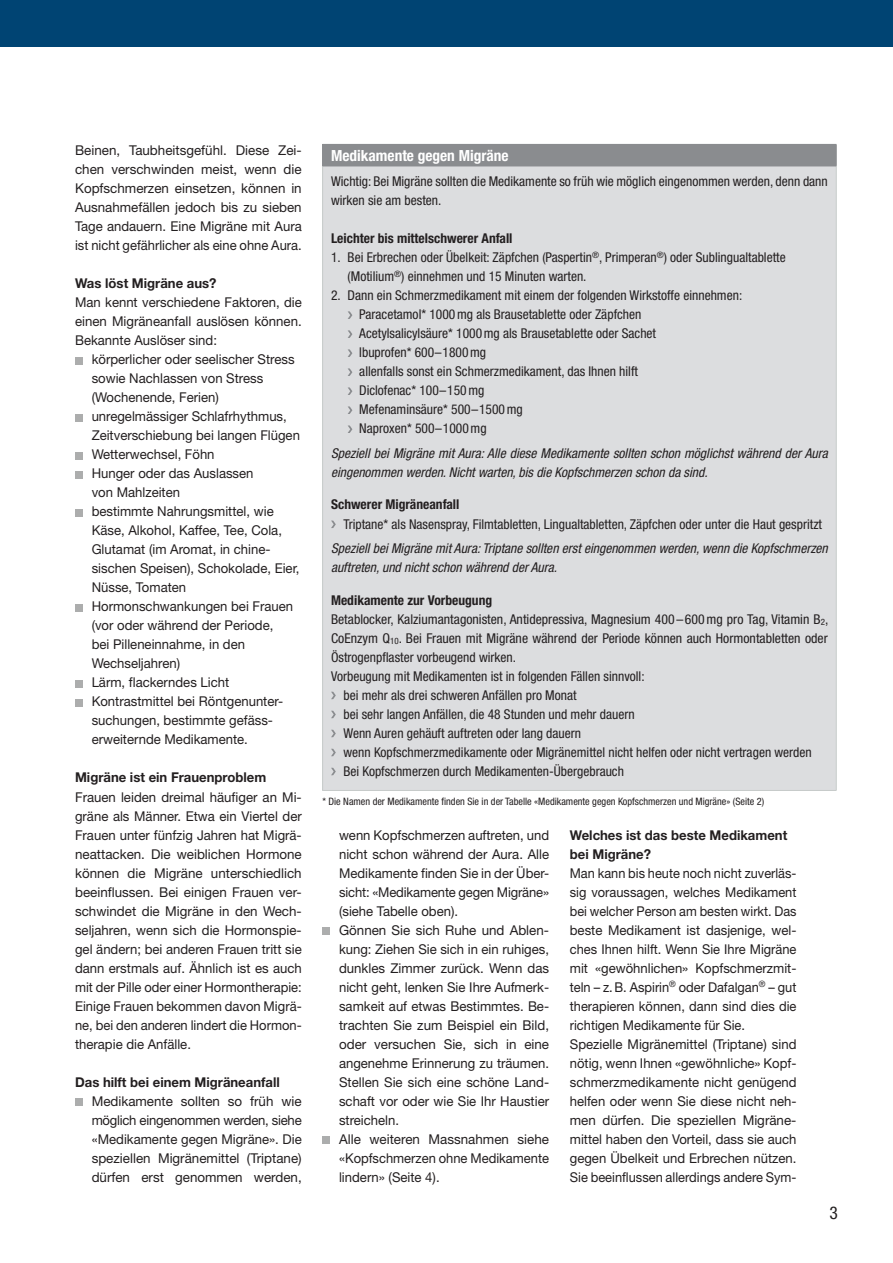
<style>
.page{position:relative;width:893px;height:1263px;background:#fff}
.page>*{position:absolute;margin:0;border:0;box-sizing:border-box;transform-origin:0 0}
.t1{font:condensed 17.55px "Helvetica Neue LT Std";color:#231f20}
.t2{font:700 condensed 15.3px "Helvetica Neue LT Std";color:#fff}
.t3{font:13.5px/19px "Helvetica Neue LT Std";color:#231f20;text-align:justify}
.t4{font:condensed 13.5px/19px "Helvetica Neue LT Std";color:#231f20}
.t5{font:13.5px/19px "Helvetica Neue LT Std";color:#231f20;scale:.94 1}
.t6{font:italic condensed 13.5px/19px "Helvetica Neue";color:#231f20}
.t7{font:700 13.5px/19px "Helvetica Neue LT Std";color:#231f20}
.t8{font:700 condensed 13.5px "Helvetica Neue LT Std";color:#231f20}
.t9{font:condensed 10.2px "Helvetica Neue LT Std";color:#231f20}
</style>
<div class="page">
<div style="left:75px;top:357px;width:7px;height:7px;background:#acadad"></div>
<div style="left:75px;top:414px;width:7px;height:7px;background:#acadad"></div>
<div style="left:75px;top:452px;width:7px;height:7px;background:#acadad"></div>
<div style="left:75px;top:471px;width:7px;height:7px;background:#acadad"></div>
<div style="left:75px;top:509px;width:7px;height:7px;background:#acadad"></div>
<div style="left:75px;top:604px;width:7px;height:7px;background:#acadad"></div>
<div style="left:75px;top:680px;width:7px;height:7px;background:#acadad"></div>
<div style="left:75px;top:699px;width:7px;height:7px;background:#acadad"></div>
<div style="left:75px;top:1098px;width:7px;height:8px;background:#acadad"></div>
<div style="left:322px;top:927px;width:8px;height:7px;background:#acadad"></div>
<div style="left:322px;top:1136px;width:8px;height:8px;background:#acadad"></div>
<div style="left:323px;top:144px;width:513px;height:22px;background:#8a8c8f"></div>
<div style="left:323px;top:166px;width:513px;height:624px;background:#dcdddf"></div>
<hr style="left:322px;top:166px;width:1px;height:624px;background:#c7cbca">
<hr style="left:836px;top:166px;width:1px;height:624px;background:#c7cbca">
<hr style="left:322px;top:144px;width:514px;height:1px;background:#8a8c8f">
<svg style="left:322px;top:145px;width:1px;height:21px"></svg>
<svg style="left:836px;top:145px;width:1px;height:21px"></svg>
<hr style="left:322px;top:166px;width:514px;height:1px;background:#8a8c8f">
<hr style="left:322px;top:790px;width:514px;height:1px;background:#c7cbca">
<svg style="left:348px;top:311px;width:4px;height:8px"></svg>
<svg style="left:348px;top:330px;width:4px;height:8px"></svg>
<svg style="left:348px;top:349px;width:4px;height:8px"></svg>
<svg style="left:348px;top:368px;width:4px;height:8px"></svg>
<svg style="left:348px;top:387px;width:4px;height:8px"></svg>
<svg style="left:348px;top:406px;width:4px;height:8px"></svg>
<svg style="left:348px;top:425px;width:4px;height:8px"></svg>
<svg style="left:331px;top:521px;width:5px;height:7px"></svg>
<svg style="left:331px;top:692px;width:5px;height:7px"></svg>
<svg style="left:331px;top:711px;width:5px;height:7px"></svg>
<svg style="left:331px;top:730px;width:5px;height:7px"></svg>
<svg style="left:331px;top:749px;width:5px;height:7px"></svg>
<svg style="left:331px;top:768px;width:5px;height:7px"></svg>
<div style="left:0;top:0;width:893px;height:47px;background:#004473"></div>
<p class="t3" style="left:75px;top:140px;width:228px">Beinen, Taubheitsgefühl. Diese Zei&shy;chen verschwinden meist, wenn die Kopfschmerzen einsetzen, können in Ausnahmefällen jedoch bis zu sieben Tage andauern. Eine Migräne mit Aura ist nicht gefährlicher als eine ohne Aura.</p>
<p class="t7" style="left:75px;top:273px;width:143px">Was löst Migräne aus?</p>
<p class="t3" style="left:75px;top:293px;width:228px">Man kennt verschiedene Faktoren, die einen Migräneanfall auslösen können.<br>Bekannte Auslöser sind:</p>
<p class="t3" style="left:92px;top:350px;width:210px;text-align:left">körperlicher oder seelischer Stress sowie Nachlassen von Stress (Wochenende, Ferien) unregelmässiger Schlafrhythmus,<br>Zeitverschiebung bei langen Flügen<br>Wetterwechsel, Föhn<br>Hunger oder das Auslassen<br>von Mahlzeiten<br>bestimmte Nahrungsmittel, wie<br>Käse, Alkohol, Kaffee, Tee, Cola,<br>Glutamat (im Aromat, in chine&shy;sischen Speisen), Schokolade, Eier,<br>Nüsse, Tomaten<br>Hormonschwankungen bei Frauen (vor oder während der Periode,<br>bei Pilleneinnahme, in den<br>Wechseljahren)<br>Lärm, flackerndes Licht<br>Kontrastmittel bei Röntgenunter&shy;suchungen, bestimmte gefäss&shy;erweiternde Medikamente.</p>
<p class="t7" style="left:75px;top:768px;width:193px">Migräne ist ein Frauenproblem</p>
<p class="t3" style="left:75px;top:787px;width:228px">Frauen leiden dreimal häufiger an Mi&shy;gräne als Männer. Etwa ein Viertel der Frauen unter fünfzig Jahren hat Migrä&shy;neattacken. Die weiblichen Hormone können die Migräne unterschiedlich beeinflussen. Bei einigen Frauen ver&shy;schwindet die Migräne in den Wech&shy;seljahren, wenn sich die Hormonspie&shy;gel ändern; bei anderen Frauen tritt sie dann erstmals auf. Ähnlich ist es auch mit der Pille oder einer Hormontherapie:<br>Einige Frauen bekommen davon Migrä&shy;ne, bei den anderen lindert die Hormon&shy;therapie die Anfälle.</p>
<p class="t7" style="left:75px;top:1072px;width:206px">Das hilft bei einem Migräneanfall</p>
<p class="t3" style="left:92px;top:1091px;width:212px">Medikamente sollten so früh wie möglich eingenommen werden, siehe «Medikamente gegen Migräne». Die speziellen Migränemittel (Triptane) dürfen erst genommen werden,</p>
<p class="t2" style="left:331px;top:146px;width:179px">Medikamente gegen Migräne</p>
<p class="t4" style="left:331px;top:172px;width:498px">Wichtig: Bei Migräne sollten die Medikamente so früh wie möglich eingenommen werden, denn dann wirken sie am besten.</p>
<p class="t8" style="left:331px;top:230px;width:183px">Leichter bis mittelschwerer Anfall</p>
<p class="t4" style="left:348px;top:248px;width:440px;text-indent:-17px">1. Bei Erbrechen oder Übelkeit: Zäpfchen (Paspertin<sup>®</sup>, Primperan<sup>®</sup>) oder Sublingualtablette (Motilium<sup>®</sup>) einnehmen und 15 Minuten warten.</p>
<p class="t4" style="left:359px;top:286px;width:384px;text-indent:-28px">2. Dann ein Schmerzmedikament mit einem der folgenden Wirkstoffe einnehmen:<br>Paracetamol* 1000mg als Brausetablette oder Zäpfchen<br>Acetylsalicylsäure* 1000mg als Brausetablette oder Sachet<br>Ibuprofen* 600–1800mg<br>allenfalls sonst ein Schmerzmedikament, das Ihnen hilft<br>Diclofenac* 100–150mg<br>Mefenaminsäure* 500–1500mg<br>Naproxen* 500–1000mg</p>
<p class="t6" style="left:331px;top:444px;width:498px">Speziell bei Migräne mit Aura: Alle diese Medikamente sollten schon möglichst während der Aura eingenommen werden. Nicht warten, bis die Kopfschmerzen schon da sind.</p>
<p class="t8" style="left:331px;top:496px;width:130px">Schwerer Migräneanfall</p>
<p class="t4" style="left:343px;top:514px;width:480px">Triptane* als Nasenspray, Filmtabletten, Lingualtabletten, Zäpfchen oder unter die Haut gespritzt</p>
<p class="t6" style="left:331px;top:539px;width:498px">Speziell bei Migräne mit Aura: Triptane sollten erst eingenommen werden, wenn die Kopfschmerzen auftreten, und nicht schon während der Aura.</p>
<p class="t8" style="left:331px;top:592px;width:163px">Medikamente zur Vorbeugung</p>
<p class="t4" style="left:331px;top:609px;width:499px">Betablocker, Kalziumantagonisten, Antidepressiva, Magnesium 400–600mg pro Tag, Vitamin B<sub>2</sub>,</p>
<p class="t4" style="left:331px;top:628px;width:498px">CoEnzym Q<sub>10</sub>. Bei Frauen mit Migräne während der Periode können auch Hormontabletten oder</p>
<p class="t4" style="left:331px;top:647px;width:187px">Östrogenpflaster vorbeugend wirken.</p>
<p class="t4" style="left:331px;top:666px;width:315px">Vorbeugung mit Medikamenten ist in folgenden Fällen sinnvoll:</p>
<p class="t4" style="left:343px;top:685px;width:235px">bei mehr als drei schweren Anfällen pro Monat</p>
<p class="t4" style="left:343px;top:704px;width:293px">bei sehr langen Anfällen, die 48 Stunden und mehr dauern</p>
<p class="t4" style="left:343px;top:723px;width:239px">Wenn Auren gehäuft auftreten oder lang dauern</p>
<p class="t4" style="left:343px;top:742px;width:470px">wenn Kopfschmerzmedikamente oder Migränemittel nicht helfen oder nicht vertragen werden</p>
<p class="t4" style="left:343px;top:761px;width:282px">Bei Kopfschmerzen durch Medikamenten-Übergebrauch</p>
<p class="t9" style="left:322px;top:796px;width:443px">* Die Namen der Medikamente finden Sie in der Tabelle «Medikamente gegen Kopfschmerzen und Migräne» (Seite 2)</p>
<p class="t3" style="left:339px;top:825px;width:212px;text-align:left">wenn Kopfschmerzen auftreten, und nicht schon während der Aura. Alle<br>Medikamente finden Sie in der Über&shy;sicht: «Medikamente gegen Migräne» (siehe Tabelle oben).<br>Gönnen Sie sich Ruhe und Ablen&shy;kung: Ziehen Sie sich in ein ruhiges, dunkles Zimmer zurück. Wenn das nicht geht, lenken Sie Ihre Aufmerk&shy;samkeit auf etwas Bestimmtes. Be&shy;trachten Sie zum Beispiel ein Bild, oder versuchen Sie, sich in eine angenehme Erinnerung zu träumen.<br>Stellen Sie sich eine schöne Land&shy;schaft vor oder wie Sie Ihr Haustier streicheln.<br>Alle weiteren Massnahmen siehe «Kopfschmerzen ohne Medikamente lindern» (Seite 4).</p>
<p class="t7" style="left:570px;top:825px;width:219px">Welches ist das beste Medikament bei Migräne?</p>
<p class="t5" style="left:570px;top:863px;width:243px">Man kann bis heute noch nicht zuverläs&shy;sig voraussagen, welches Medikament bei welcher Person am besten wirkt. Das beste Medikament ist dasjenige, wel&shy;ches Ihnen hilft. Wenn Sie Ihre Migräne mit «gewöhnlichen» Kopfschmerzmit&shy;teln – z.B. Aspirin<sup>®</sup> oder Dafalgan<sup>®</sup> – gut therapieren können, dann sind dies die richtigen Medikamente für Sie.<br>Spezielle Migränemittel (Triptane) sind nötig, wenn Ihnen «gewöhnliche» Kopf&shy;schmerzmedikamente nicht genügend helfen oder wenn Sie diese nicht neh&shy;men dürfen. Die speziellen Migräne&shy;mittel haben den Vorteil, dass sie auch gegen Übelkeit und Erbrechen nützen.<br>Sie beeinflussen allerdings andere Sym-</p>
<p class="t1" style="left:829px;top:1203px;width:10px">3</p>
</div>
